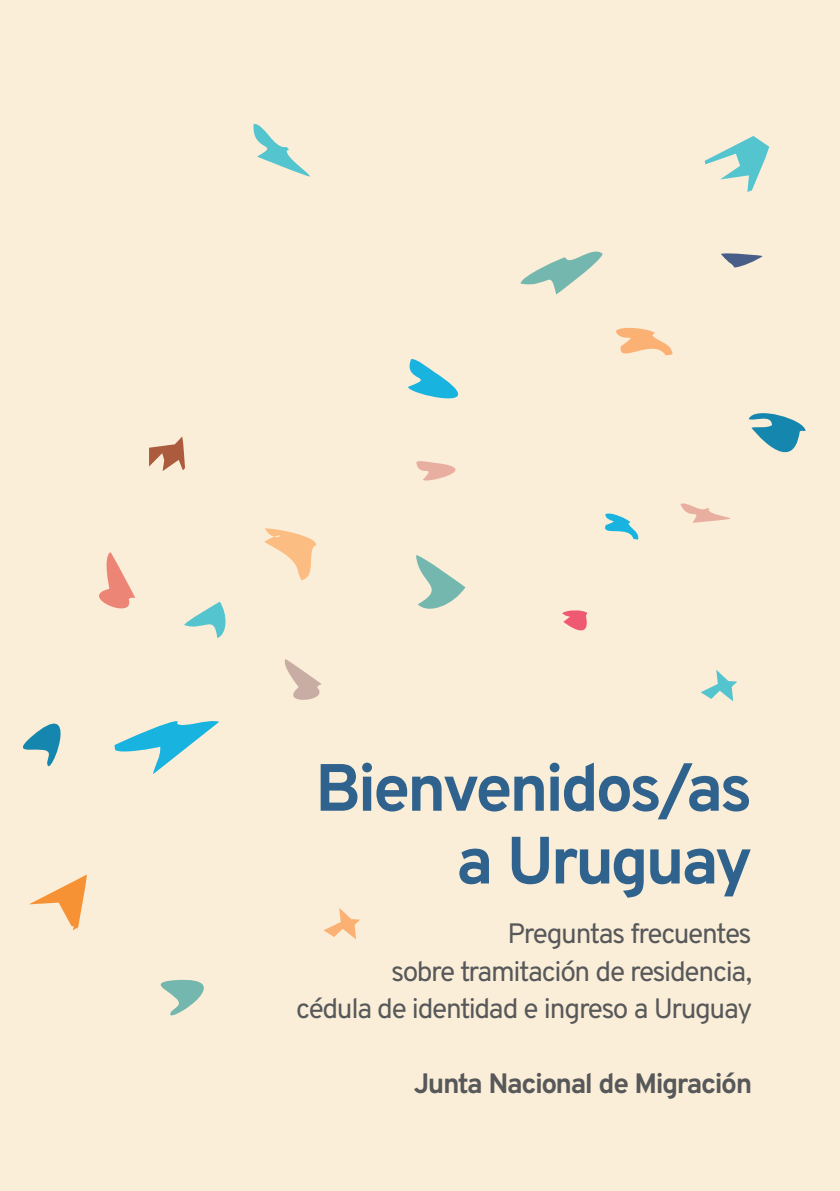
<style>
.page{position:relative;width:840px;height:1191px;background:#fff}
.page>*{position:absolute;margin:0;border:0;box-sizing:border-box;transform-origin:0 0}
.t1{font:700 66.6px/72.8px "Overpass";letter-spacing:-.055em;color:#30628e;text-align:right}
.t2{font:28px/37.4px "Overpass";letter-spacing:-.05em;color:#57585a;text-align:right}
.t3{font:700 28px "Overpass";letter-spacing:-.055em;color:#57585a}
</style>
<div class="page">
<div style="left:0;top:0;width:839px;height:1191px;background:#fbeed8"></div>
<svg style="left:253px;top:123px;width:57px;height:54px"></svg>
<svg style="left:615px;top:327px;width:57px;height:29px"></svg>
<svg style="left:408px;top:359px;width:51px;height:40px"></svg>
<svg style="left:748px;top:413px;width:57px;height:40px"></svg>
<svg style="left:520px;top:251px;width:82px;height:43px"></svg>
<svg style="left:99px;top:552px;width:36px;height:57px"></svg>
<svg style="left:704px;top:136px;width:64px;height:56px"></svg>
<svg style="left:264px;top:528px;width:52px;height:52px"></svg>
<svg style="left:23px;top:723px;width:38px;height:44px"></svg>
<svg style="left:184px;top:601px;width:42px;height:37px"></svg>
<svg style="left:114px;top:721px;width:105px;height:53px"></svg>
<svg style="left:680px;top:503px;width:50px;height:20px"></svg>
<svg style="left:562px;top:610px;width:26px;height:21px"></svg>
<svg style="left:605px;top:513px;width:34px;height:27px"></svg>
<svg style="left:416px;top:461px;width:40px;height:20px"></svg>
<svg style="left:721px;top:253px;width:41px;height:14px"></svg>
<svg style="left:284px;top:659px;width:37px;height:41px"></svg>
<svg style="left:323px;top:908px;width:37px;height:31px"></svg>
<svg style="left:160px;top:979px;width:44px;height:37px"></svg>
<svg style="left:416px;top:555px;width:49px;height:54px"></svg>
<svg style="left:29px;top:874px;width:58px;height:58px"></svg>
<svg style="left:149px;top:436px;width:36px;height:35px"></svg>
<svg style="left:700px;top:670px;width:37px;height:31px"></svg>
<h1 class="t1" style="left:315px;top:748px;width:438px">Bienvenidos/as a Uruguay</h1>
<p class="t2" style="left:296px;top:913px;width:457px">Preguntas frecuentes<br>sobre tramitación de residencia,<br>cédula de identidad e ingreso a Uruguay</p>
<p class="t3" style="left:413px;top:1060px;width:340px">Junta Nacional de Migración</p>
</div>
